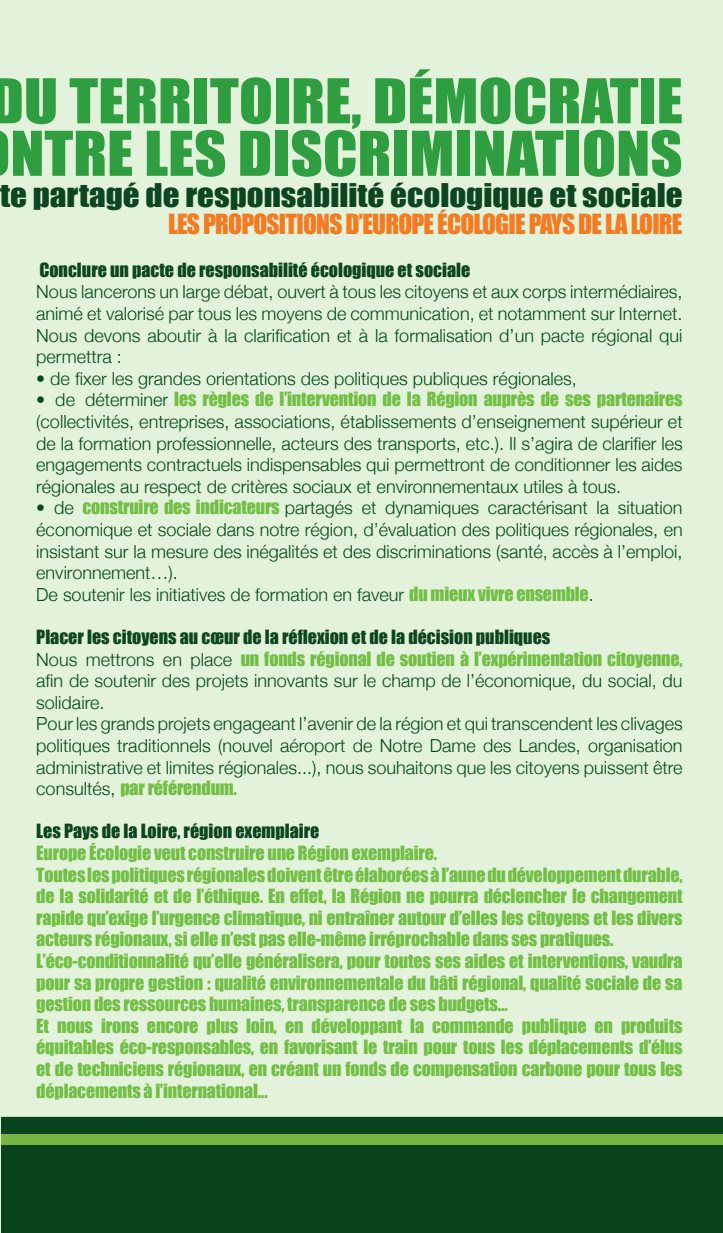
<style>
.page{position:relative;width:723px;height:1233px;background:#e3f2da}
.page>*{position:absolute;margin:0;border:0;box-sizing:border-box;transform-origin:0 0}
.t1{font:57px "Impact";color:#2f9e40;scale:1.1 1}
.t2{font:30px "Impact";color:#0c4521;scale:1.1 1}
.t3{font:25.5px "Impact";letter-spacing:-.03em;color:#f47b21}
.t4{font:300 18px/21.6px "Helvetica Neue";color:#004a1a;text-align:justify}
.t5{font:18px/21.6px "Impact";letter-spacing:-.01em;color:#71bf44}
.t6{font:18px/21.6px "Impact";color:#0c4521}
.s1{font-family:"Helvetica Neue";font-weight:300;color:#004a1a}
.s2{font-family:"Impact";font-weight:400;color:#71bf44}
.s3{color:#71bf44}
</style>
<div class="page">
<div style="left:1px;top:1116px;width:722px;height:117px;background:#0a441f"></div>
<div style="left:1px;top:1134px;width:722px;height:11px;background:#77b542"></div>
<h1 class="t1" style="left:-11px;top:57px;width:100px">du territoire</h1>
<h1 class="t1" style="left:351px;top:57px;width:104px">, Démocratie</h1>
<h1 class="t1" style="left:-59px;top:109px;width:30px">ntre</h1>
<h1 class="t1" style="left:144px;top:109px;width:144px">les discriminations</h1>
<h2 class="t2" style="left:0;top:172px;width:622px">te partagé de responsabilité écologique et sociale</h2>
<h3 class="t3" style="left:168px;top:204px;width:48px">Les propositions</h3>
<h3 class="t3" style="left:345px;top:204px;width:40px">d’Europe</h3>
<h3 class="t3" style="left:437px;top:204px;width:12px">Écologie</h3>
<h3 class="t3" style="left:528px;top:204px;width:122px">Pays de la Loire</h3>
<p class="t6" style="left:39px;top:258px;width:432px">Conclure un pacte de responsabilité écologique et sociale</p>
<p class="t4" style="left:36px;top:281px;width:647px">Nous lancerons un large débat, ouvert à tous les citoyens et aux corps intermédiaires, animé et valorisé par tous les moyens de communication, et notamment sur Internet.<br>Nous devons aboutir à la clarification et à la formalisation d’un pacte régional qui permettra :</p>
<p class="t4" style="left:36px;top:367px;width:542px">• de fixer les grandes orientations des politiques publiques régionales,</p>
<p class="t5" style="left:36px;top:388px;width:647px"><span class="s1">• de déterminer</span> les règles de l’intervention de la Région auprès de ses partenaires</p>
<p class="t4" style="left:36px;top:410px;width:647px">(collectivités, entreprises, associations, établissements d’enseignement supérieur et de la formation professionnelle, acteurs des transports, etc.). Il s’agira de clarifier les engagements contractuels indispensables qui permettront de conditionner les aides régionales au respect de critères sociaux et environnementaux utiles à tous.</p>
<p class="t4" style="left:36px;top:497px;width:647px;text-align:left">• de <span class="s2">construire des indicateurs</span> partagés et dynamiques caractérisant la situation économique et sociale dans notre région, d’évaluation des politiques régionales, en insistant sur la mesure des inégalités et des discriminations (santé, accès à l’emploi, environnement…).<br>De soutenir les initiatives de formation en faveur <span class="s2">du mieux vivre ensemble</span>.</p>
<p class="t6" style="left:36px;top:626px;width:647px">Placer les citoyens au cœur de la réflexion et de la décision publiques<br><span class="s1">Nous mettrons en place</span> <span class="s3">un fonds régional de soutien à l’expérimentation citoyenne,</span></p>
<p class="t4" style="left:36px;top:669px;width:647px;text-align:left">afin de soutenir des projets innovants sur le champ de l’économique, du social, du solidaire.<br>Pour les grands projets engageant l’avenir de la région et qui transcendent les clivages politiques traditionnels (nouvel aéroport de Notre Dame des Landes, organisation administrative et limites régionales...), nous souhaitons que les citoyens puissent être</p>
<p class="t5" style="left:36px;top:777px;width:202px"><span class="s1">consultés,</span> par référendum.</p>
<p class="t6" style="left:36px;top:820px;width:284px">Les Pays de la Loire, région exemplaire</p>
<p class="t5" style="left:36px;top:842px;width:647px">Europe Écologie veut construire une Région exemplaire.<br>Toutes les politiques régionales doivent être élaborées à l’aune du développement durable, de la solidarité et de l’éthique. En effet, la Région ne pourra déclencher le changement rapide qu’exige l’urgence climatique, ni entraîner autour d’elles les citoyens et les divers acteurs régionaux, si elle n’est pas elle-même irréprochable dans ses pratiques.<br>L’éco-conditionnalité qu’elle généralisera, pour toutes ses aides et interventions, vaudra pour sa propre gestion : qualité environnementale du bâti régional, qualité sociale de sa gestion des ressources humaines, transparence de ses budgets…<br>Et nous irons encore plus loin, en développant la commande publique en produits équitables éco-responsables, en favorisant le train pour tous les déplacements d’élus et de techniciens régionaux, en créant un fonds de compensation carbone pour tous les déplacements à l’international…</p>
</div>
